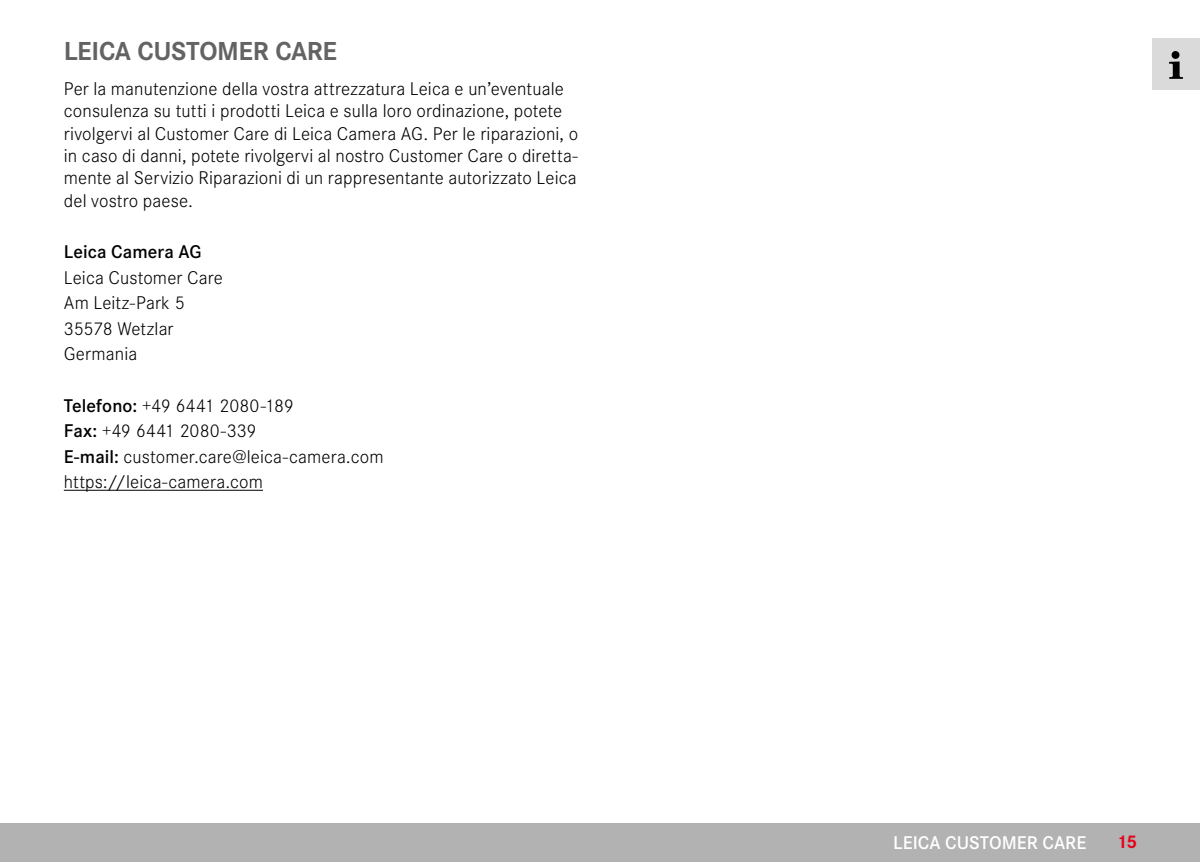
<style>
.page{position:relative;width:1200px;height:862px;background:#fff}
.page>*{position:absolute;margin:0;border:0;box-sizing:border-box;transform-origin:0 0}
.Heading____Chapter{font:700 27px "Corporate S";letter-spacing:-.015em;color:#646363}
.Text____Body_Text{font:300 19.12px/22.3px "Corporate S";letter-spacing:.005em;color:#000}
.t1{font:600 19.12px "Corporate S";letter-spacing:.005em;color:#fff}
.Text____Body_Text-2{font:600 19.12px "Corporate S";letter-spacing:.005em;color:#000}
.t2{font:700 19.12px "Corporate S";color:#e3051b}
.s1{font-weight:600}
</style>
<div class="page">
<div style="left:0;top:823px;width:1199px;height:38px;background:#b3b2b2"></div>
<div style="left:1151px;top:38px;width:48px;height:51px;background:#dadada"></div>
<img style="left:1169px;top:51px;width:14px;height:28px">
<hr style="left:64px;top:489px;width:199px;height:1px;background:#000">
<p class="Heading____Chapter" style="left:64px;top:29px;width:275px">LEICA CUSTOMER CARE</p>
<p class="Text____Body_Text" style="left:64px;top:76px;width:515px">Per la manutenzione della vostra attrezzatura Leica e un’eventuale consulenza su tutti i prodotti Leica e sulla loro ordinazione, potete rivolgervi al Customer Care di Leica Camera AG. Per le riparazioni, o in caso di danni, potete rivolgervi al nostro Customer Care o diretta&shy;mente al Servizio Riparazioni di un rappresentante autorizzato Leica del vostro paese.</p>
<p class="Text____Body_Text-2" style="left:64px;top:237px;width:139px">Leica Camera AG</p>
<p class="Text____Body_Text" style="left:64px;top:265px;width:161px">Leica Customer Care</p>
<p class="Text____Body_Text" style="left:64px;top:290px;width:122px">Am Leitz-Park 5</p>
<p class="Text____Body_Text" style="left:64px;top:316px;width:111px">35578 Wetzlar</p>
<p class="Text____Body_Text" style="left:64px;top:341px;width:75px">Germania</p>
<p class="Text____Body_Text" style="left:64px;top:393px;width:232px"><span class="s1">Telefono:</span> +49 6441 2080-189</p>
<p class="Text____Body_Text" style="left:64px;top:418px;width:194px"><span class="s1">Fax:</span> +49 6441 2080-339</p>
<p class="Text____Body_Text" style="left:64px;top:444px;width:321px"><span class="s1">E-mail:</span> customer.care@leica-camera.com</p>
<p class="Text____Body_Text" style="left:64px;top:469px;width:201px">https://leica-camera.com</p>
<p class="t1" style="left:892px;top:827px;width:195px">LEICA CUSTOMER CARE</p>
<p class="t2" style="left:1116px;top:826px;width:22px">15</p>
</div>
